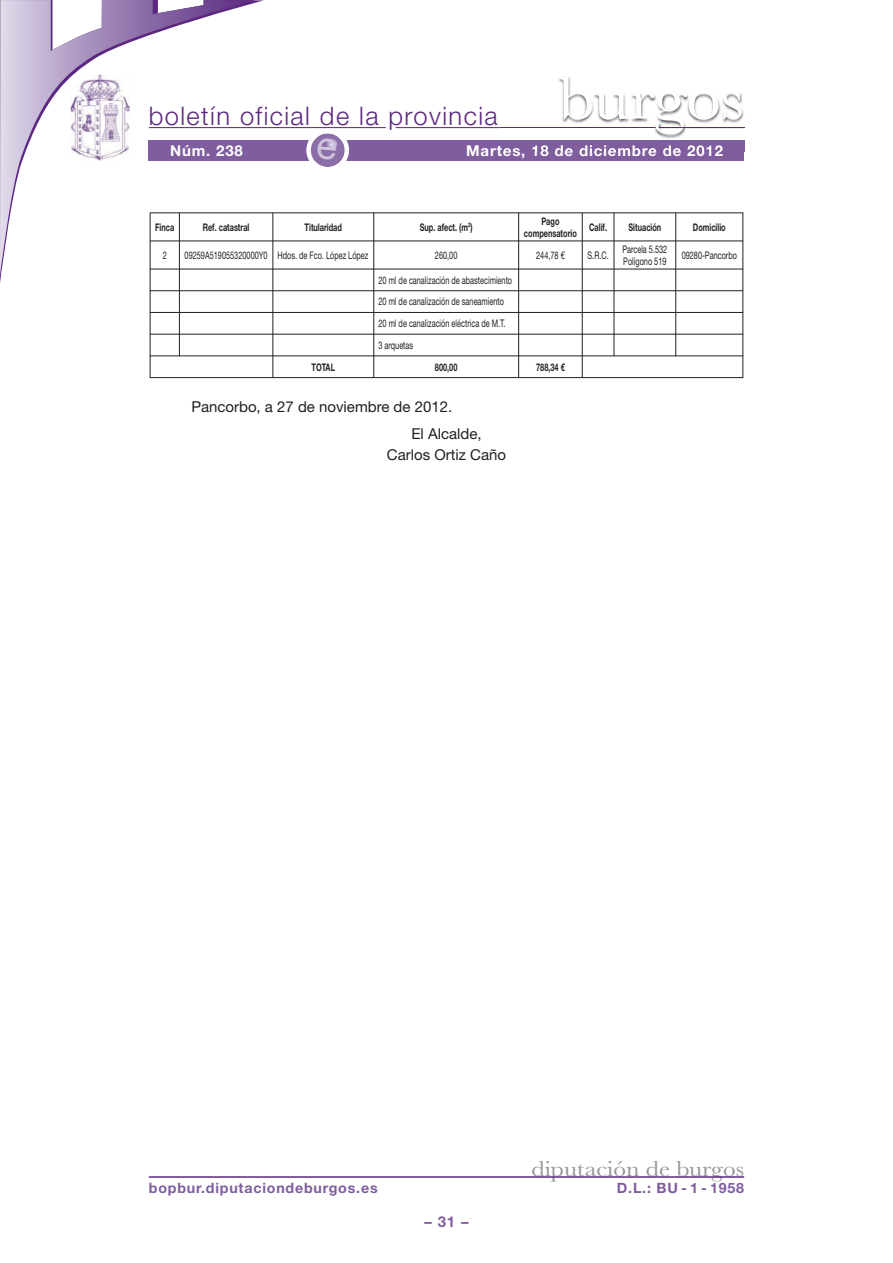
<style>
.page{position:relative;width:893px;height:1263px;background:#fff}
.page>*{position:absolute;margin:0;border:0;box-sizing:border-box;transform-origin:0 0}
.t1{font:63px "Baskerville";letter-spacing:-.01em;color:#fff;scale:1.12 1}
.t2{font:300 25.5px "Helvetica Neue";letter-spacing:.055em;color:#5c2781}
.t3{font:22.5px "Baskerville";color:#939598;scale:1.12 1}
.t4{font:15px/27.5px "Helvetica Neue";color:#231f20}
.t5{font:700 15px "Helvetica Neue";letter-spacing:.055em;color:#fff}
.t6{font:700 15px "Helvetica Neue";color:#7f5d9e}
.t7{font:700 14.25px "Helvetica Neue";letter-spacing:.055em;color:#7f5d9e}
.t8{font:10.5px/21.8px "Helvetica Neue";color:#231f20;scale:.7 1}
.t9{font:700 10.5px/12px "Helvetica Neue";color:#231f20;text-align:center;scale:.7 1}
</style>
<div class="page">
<hr style="left:396px;top:127px;width:348px;height:1px;background:#5c2781">
<hr style="left:149px;top:127px;width:237px;height:1px;background:#5c2781">
<svg style="left:0;top:0;width:255px;height:275px"></svg>
<div style="left:149px;top:140px;width:595px;height:20px;background:#7f5d9e"></div>
<hr style="left:149px;top:1176px;width:595px;height:2px;background:#5c2781">
<img style="left:558px;top:76px;width:187px;height:75px">
<img style="left:558px;top:127px;width:101px;height:1px">
<img style="left:532px;top:140px;width:212px;height:11px">
<img style="left:503px;top:148px;width:17px;height:3px">
<hr style="left:659px;top:127px;width:85px;height:1px;background:#5c2781">
<img style="left:71px;top:74px;width:59px;height:87px">
<div style="left:150px;top:213px;width:29px;height:28px;background:#fff"></div>
<div style="left:179px;top:213px;width:94px;height:28px;background:#fff"></div>
<div style="left:150px;top:241px;width:29px;height:28px;background:#fff"></div>
<div style="left:179px;top:241px;width:94px;height:28px;background:#fff"></div>
<div style="left:150px;top:269px;width:29px;height:22px;background:#fff"></div>
<div style="left:179px;top:269px;width:94px;height:22px;background:#fff"></div>
<hr style="left:150px;top:213px;width:1px;height:165px;background:#231f20">
<hr style="left:179px;top:213px;width:1px;height:143px;background:#231f20">
<hr style="left:273px;top:213px;width:1px;height:165px;background:#231f20">
<hr style="left:373px;top:213px;width:1px;height:165px;background:#231f20">
<hr style="left:518px;top:213px;width:1px;height:165px;background:#231f20">
<hr style="left:582px;top:213px;width:1px;height:165px;background:#231f20">
<hr style="left:614px;top:213px;width:1px;height:143px;background:#231f20">
<hr style="left:675px;top:213px;width:1px;height:143px;background:#231f20">
<hr style="left:743px;top:213px;width:1px;height:165px;background:#231f20">
<hr style="left:150px;top:213px;width:593px;height:1px;background:#231f20">
<hr style="left:150px;top:241px;width:593px;height:1px;background:#231f20">
<hr style="left:150px;top:269px;width:593px;height:1px;background:#231f20">
<hr style="left:150px;top:290px;width:593px;height:1px;background:#231f20">
<hr style="left:150px;top:312px;width:593px;height:1px;background:#231f20">
<hr style="left:150px;top:334px;width:593px;height:1px;background:#231f20">
<hr style="left:150px;top:356px;width:593px;height:1px;background:#231f20">
<hr style="left:150px;top:377px;width:593px;height:1px;background:#231f20">
<svg style="left:306px;top:133px;width:43px;height:34px"></svg>
<h2 class="t2" style="left:149px;top:100px;width:350px">boletín oficial de la provincia</h2>
<h1 class="t1" style="left:558px;top:60px;width:168px">burgos</h1>
<h3 class="t5" style="left:170px;top:141px;width:74px">Núm. 238</h3>
<h3 class="t5" style="left:466px;top:141px;width:258px">Martes, 18 de diciembre de 2012</h3>
<p class="t9" style="left:155px;top:221px;width:29px">Finca</p>
<p class="t9" style="left:203px;top:221px;width:68px">Ref. catastral</p>
<p class="t9" style="left:305px;top:221px;width:55px">Titularidad</p>
<p class="t9" style="left:420px;top:221px;width:77px">Sup. afect. (m<sup>2</sup>)</p>
<p class="t9" style="left:524px;top:215px;width:77px">Pago compensatorio</p>
<p class="t9" style="left:589px;top:221px;width:27px">Calif.</p>
<p class="t9" style="left:628px;top:221px;width:48px">Situación</p>
<p class="t9" style="left:693px;top:221px;width:48px">Domicilio</p>
<p class="t8" style="left:163px;top:244px;width:7px">2</p>
<p class="t8" style="left:185px;top:244px;width:264px">09259A519055320000Y0 Hdos. de Fco. López López</p>
<p class="t8" style="left:435px;top:244px;width:34px">260,00</p>
<p class="t8" style="left:536px;top:244px;width:42px">244,78 €</p>
<p class="t8" style="left:587px;top:244px;width:32px">S.R.C.</p>
<p class="t8" style="left:622px;top:243px;width:66px;line-height:12px">Parcela 5.532<br>Polígono 519</p>
<p class="t8" style="left:682px;top:244px;width:80px">09280-Pancorbo</p>
<p class="t8" style="left:378px;top:269px;width:192px">20 ml de canalización de abastecimiento<br>20 ml de canalización de saneamiento<br>20 ml de canalización eléctrica de M.T.<br>3 arquetas</p>
<p class="t9" style="left:312px;top:361px;width:35px">TOTAL</p>
<p class="t9" style="left:435px;top:361px;width:34px">800,00</p>
<p class="t9" style="left:536px;top:361px;width:42px">788,34 €</p>
<h3 class="t4" style="left:411px;top:392px;width:72px;text-indent:-220px">Pancorbo, a 27 de noviembre de 2012.<br>El Alcalde,</h3>
<h3 class="t4" style="left:387px;top:441px;width:121px">Carlos Ortiz Caño</h3>
<h3 class="t3" style="left:531px;top:1155px;width:191px">diputación de burgos</h3>
<h3 class="t7" style="left:149px;top:1179px;width:230px">bopbur.diputaciondeburgos.es</h3>
<h3 class="t7" style="left:617px;top:1179px;width:129px">D.L.: BU - 1 - 1958</h3>
<h3 class="t6" style="left:424px;top:1212px;width:46px">–31–</h3>
</div>
